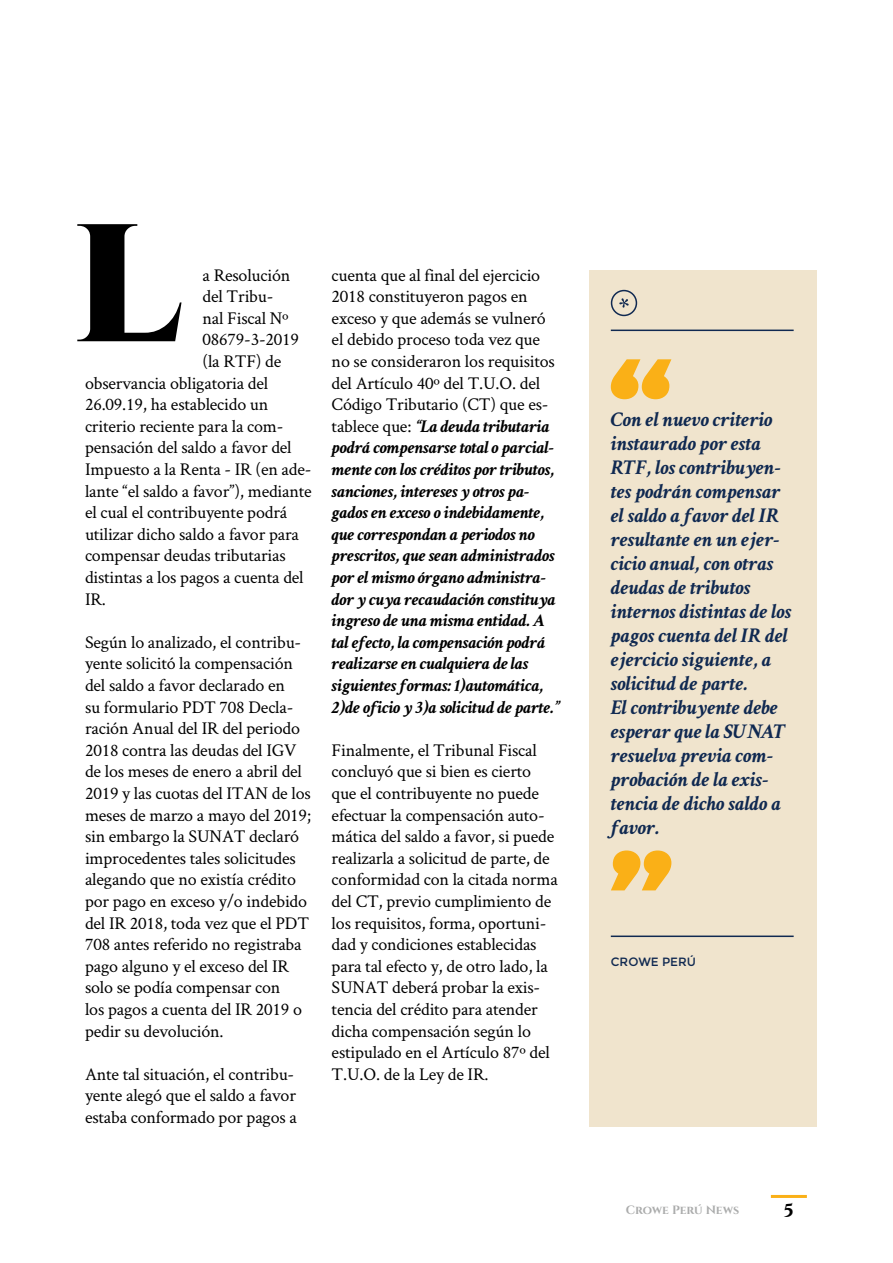
<style>
.page{position:relative;width:893px;height:1263px;background:#fff}
.page>*{position:absolute;margin:0;border:0;box-sizing:border-box;transform-origin:0 0}
.t1{font:900 167.25px "Cinzel";color:#000}
.t2{font:italic 700 21px/24px "Crimson Text";color:#102951}
.t3{font:18px/21.6px "Crimson Text";letter-spacing:-.01em;color:#000}
.t4{font:italic 700 18px/21.6px "Crimson Text";letter-spacing:-.01em;color:#000}
.t5{font:700 18px "Cinzel";color:#000}
.t6{font:700 12px "Cinzel";letter-spacing:-.005em;color:#abacac}
.t7{font:12px "Montserrat";color:#102951}
.s1{font-weight:400;font-style:normal}
</style>
<div class="page">
<hr style="left:771px;top:1195px;width:36px;height:3px;background:#fab017">
<div style="left:590px;top:270px;width:227px;height:857px;background:#f0e4cd"></div>
<svg style="left:611px;top:359px;width:60px;height:40px"></svg>
<svg style="left:611px;top:850px;width:60px;height:40px"></svg>
<div style="left:611px;top:290px;width:26px;height:26px;border:2px solid #102951;border-radius:50%"></div>
<hr style="left:611px;top:935px;width:183px;height:2px;background:#102951">
<hr style="left:611px;top:330px;width:183px;height:1px;background:#102951">
<svg style="left:619px;top:298px;width:10px;height:10px"></svg>
<h1 class="t1" style="left:72px;top:179px;width:111px">L</h1>
<p class="t3" style="left:203px;top:263px;width:89px">a Resolución</p>
<p class="t3" style="left:203px;top:285px;width:72px">del Tribu-</p>
<p class="t3" style="left:203px;top:306px;width:88px">nal Fiscal Nº</p>
<p class="t3" style="left:203px;top:328px;width:98px">08679-3-2019</p>
<p class="t3" style="left:203px;top:350px;width:80px">(la RTF) de</p>
<p class="t3" style="left:85px;top:371px;width:185px">observancia obligatoria del</p>
<p class="t3" style="left:85px;top:393px;width:185px">26.09.19, ha establecido un</p>
<p class="t3" style="left:85px;top:414px;width:200px">criterio reciente para la com-</p>
<p class="t3" style="left:85px;top:436px;width:208px">pensación del saldo a favor del</p>
<p class="t3" style="left:85px;top:458px;width:228px">Impuesto a la Renta - IR (en ade-</p>
<p class="t3" style="left:85px;top:479px;width:228px">lante “el saldo a favor”), mediante</p>
<p class="t3" style="left:85px;top:501px;width:204px">el cual el contribuyente podrá</p>
<p class="t3" style="left:85px;top:522px;width:215px">utilizar dicho saldo a favor para</p>
<p class="t3" style="left:85px;top:544px;width:202px">compensar deudas tributarias</p>
<p class="t3" style="left:85px;top:566px;width:220px">distintas a los pagos a cuenta del</p>
<p class="t3" style="left:85px;top:587px;width:22px">IR.</p>
<p class="t3" style="left:85px;top:630px;width:228px">Según lo analizado, el contribu&shy;yente solicitó la compensación del saldo a favor declarado en<br>su formulario PDT 708 Decla&shy;ración Anual del IR del periodo<br>2018 contra las deudas del IGV de los meses de enero a abril del<br>2019 y las cuotas del ITAN de los meses de marzo a mayo del 2019; sin embargo la SUNAT declaró improcedentes tales solicitudes alegando que no existía crédito por pago en exceso y/o indebido del IR 2018, toda vez que el PDT<br>708 antes referido no registraba pago alguno y el exceso del IR solo se podía compensar con<br>los pagos a cuenta del IR 2019 o pedir su devolución.</p>
<p class="t3" style="left:85px;top:1062px;width:213px">Ante tal situación, el contribu&shy;yente alegó que el saldo a favor estaba conformado por pagos a</p>
<p class="t4" style="left:332px;top:264px;width:229px"><span class="s1">cuenta que al final del ejercicio<br>2018 constituyeron pagos en exceso y que además se vulneró el debido proceso toda vez que no se consideraron los requisitos del Artículo 40º del T.U.O. del<br>Código Tributario (CT) que es&shy;tablece que:</span> “La deuda tributaria podrá compensarse total o parcial&shy;mente con los créditos por tributos, sanciones, intereses y otros pa&shy;gados en exceso o indebidamente, que correspondan a periodos no prescritos, que sean administrados por el mismo órgano administra&shy;dor y cuya recaudación constituya ingreso de una misma entidad. A tal efecto, la compensación podrá realizarse en cualquiera de las siguientes formas: 1)automática,<br>2)de oficio y 3)a solicitud de parte.”</p>
<p class="t3" style="left:332px;top:738px;width:228px">Finalmente, el Tribunal Fiscal concluyó que si bien es cierto que el contribuyente no puede efectuar la compensación auto&shy;mática del saldo a favor, si puede realizarla a solicitud de parte, de conformidad con la citada norma del CT, previo cumplimiento de los requisitos, forma, oportuni&shy;dad y condiciones establecidas para tal efecto y, de otro lado, la<br>SUNAT deberá probar la exis&shy;tencia del crédito para atender dicha compensación según lo estipulado en el Artículo 87º del<br>T.U.O. de la Ley de IR.</p>
<p class="t2" style="left:611px;top:407px;width:182px">Con el nuevo criterio instaurado por esta<br>RTF, los contribuyen&shy;tes podrán compensar el saldo a favor del IR resultante en un ejer&shy;cicio anual, con otras deudas de tributos internos distintas de los pagos cuenta del IR del ejercicio siguiente, a solicitud de parte.<br>El contribuyente debe esperar que la SUNAT resuelva previa com&shy;probación de la exis&shy;tencia de dicho saldo a favor.</p>
<p class="t7" style="left:611px;top:955px;width:87px">CROWE PERÚ</p>
<p class="t6" style="left:626px;top:1202px;width:115px">Crowe Perú News</p>
<p class="t5" style="left:784px;top:1199px;width:11px">5</p>
</div>
